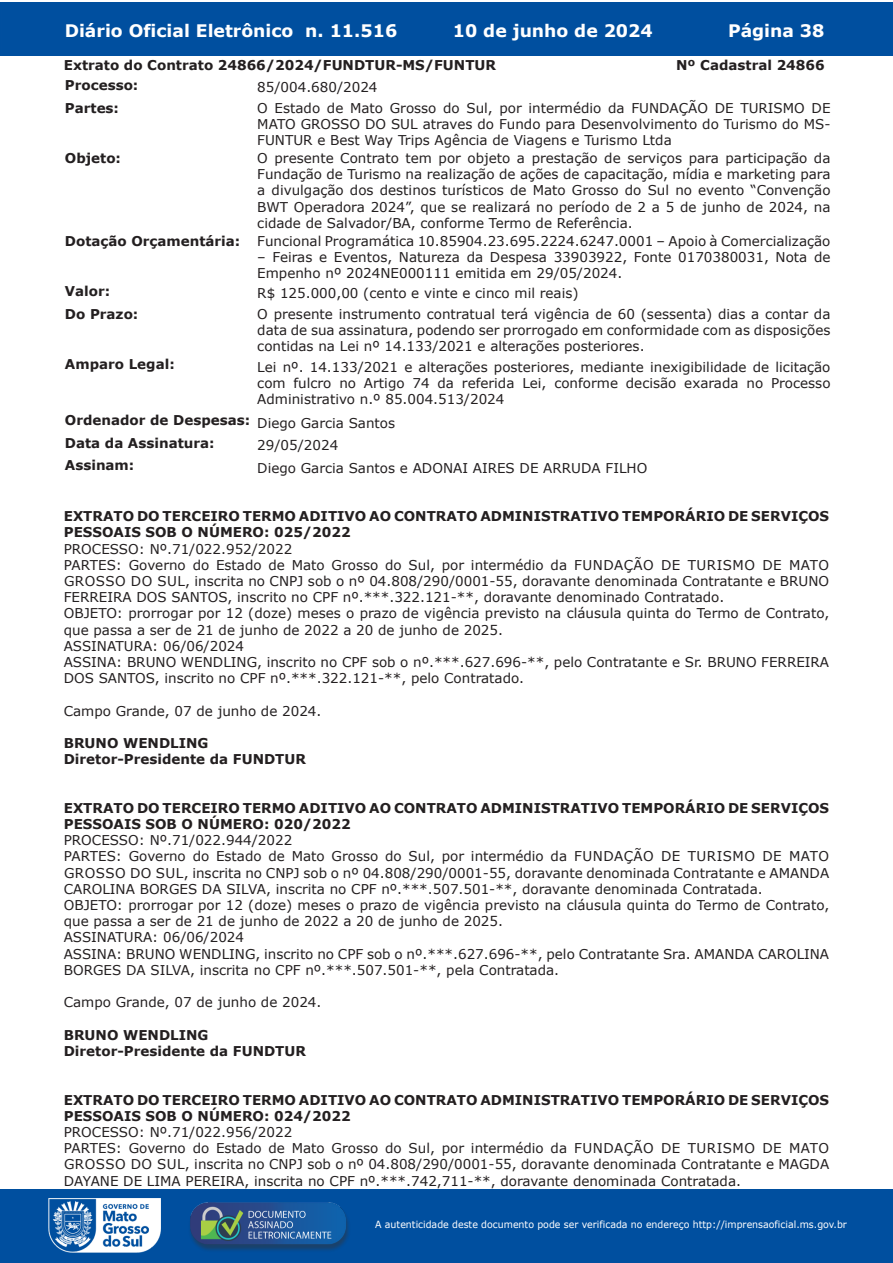
<style>
.page{position:relative;width:893px;height:1263px;background:#fff}
.page>*{position:absolute;margin:0;border:0;box-sizing:border-box;transform-origin:0 0}
.t1{font:700 17.25px "Verdana";color:#fff}
.t2{font:13.5px/16.2px "Verdana";color:#231f20;text-align:justify}
.t3{font:700 13.5px/16.2px "Verdana";color:#231f20}
.t4{font:9.9px "Verdana";color:#fff;scale:.95 1}
.s1{font-weight:400}
</style>
<div class="page">
<div style="left:0;top:2px;width:893px;height:53px;background:#004f9f"></div>
<div style="left:1px;top:1189px;width:892px;height:74px;background:#004f9f"></div>
<img style="left:49px;top:1198px;width:111px;height:54px">
<img style="left:185px;top:1201px;width:168px;height:54px">
<p class="t1" style="left:65px;top:18px;width:334px">Diário Oficial Eletrônico n. 11.516</p>
<p class="t1" style="left:453px;top:18px;width:201px">10 de junho de 2024</p>
<p class="t1" style="left:728px;top:18px;width:98px">Página 38</p>
<p class="t3" style="left:64px;top:57px;width:434px">Extrato do Contrato 24866/2024/FUNDTUR-MS/FUNTUR</p>
<p class="t3" style="left:676px;top:57px;width:150px">Nº Cadastral 24866</p>
<p class="t3" style="left:65px;top:77px;width:75px">Processo:</p>
<p class="t2" style="left:257px;top:79px;width:122px">85/004.680/2024</p>
<p class="t3" style="left:65px;top:99px;width:56px">Partes:</p>
<p class="t2" style="left:257px;top:99px;width:575px">O Estado de Mato Grosso do Sul, por intermédio da FUNDAÇÃO DE TURISMO DE MATO GROSSO DO SUL atraves do Fundo para Desenvolvimento do Turismo do MS-FUNTUR e Best Way Trips Agência de Viagens e Turismo Ltda</p>
<p class="t3" style="left:65px;top:150px;width:58px">Objeto:</p>
<p class="t2" style="left:257px;top:150px;width:575px">O presente Contrato tem por objeto a prestação de serviços para participação da Fundação de Turismo na realização de ações de capacitação, mídia e marketing para a divulgação dos destinos turísticos de Mato Grosso do Sul no evento “Convenção BWT Operadora 2024”, que se realizará no período de 2 a 5 de junho de 2024, na cidade de Salvador/BA, conforme Termo de Referência.</p>
<p class="t3" style="left:65px;top:232px;width:177px">Dotação Orçamentária:</p>
<p class="t2" style="left:257px;top:233px;width:575px">Funcional Programática 10.85904.23.695.2224.6247.0001 – Apoio à Comercialização</p>
<p class="t2" style="left:257px;top:249px;width:575px">– Feiras e Eventos, Natureza da Despesa 33903922, Fonte 0170380031, Nota de<br>Empenho nº 2024NE000111 emitida em 29/05/2024.</p>
<p class="t3" style="left:65px;top:283px;width:47px">Valor:</p>
<p class="t2" style="left:257px;top:285px;width:323px">R$ 125.000,00 (cento e vinte e cinco mil reais)</p>
<p class="t3" style="left:65px;top:305px;width:75px">Do Prazo:</p>
<p class="t2" style="left:257px;top:305px;width:575px">O presente instrumento contratual terá vigência de 60 (sessenta) dias a contar da data de sua assinatura, podendo ser prorrogado em conformidade com as disposições contidas na Lei nº 14.133/2021 e alterações posteriores.</p>
<p class="t3" style="left:65px;top:356px;width:111px">Amparo Legal:</p>
<p class="t2" style="left:257px;top:359px;width:575px">Lei nº. 14.133/2021 e alterações posteriores, mediante inexigibilidade de licitação com fulcro no Artigo 74 da referida Lei, conforme decisão exarada no Processo Administrativo n.º 85.004.513/2024</p>
<p class="t3" style="left:65px;top:409px;width:332px;line-height:22.5px">Ordenador de Despesas: <span class="s1">Diego Garcia Santos<br></span>Data da Assinatura:</p>
<p class="t2" style="left:257px;top:437px;width:82px">29/05/2024</p>
<p class="t3" style="left:65px;top:457px;width:71px">Assinam:</p>
<p class="t2" style="left:257px;top:459px;width:391px">Diego Garcia Santos e ADONAI AIRES DE ARRUDA FILHO</p>
<p class="t3" style="left:64px;top:508px;width:767px">EXTRATO DO TERCEIRO TERMO ADITIVO AO CONTRATO ADMINISTRATIVO TEMPORÁRIO DE SERVIÇOS<br>PESSOAIS SOB O NÚMERO: 025/2022</p>
<p class="t2" style="left:64px;top:540px;width:767px;text-align:left">PROCESSO: Nº.71/022.952/2022<br>PARTES: Governo do Estado de Mato Grosso do Sul, por intermédio da FUNDAÇÃO DE TURISMO DE MATO GROSSO DO SUL, inscrita no CNPJ sob o nº 04.808/290/0001-55, doravante denominada Contratante e BRUNO FERREIRA DOS SANTOS, inscrito no CPF nº.***.322.121-**, doravante denominado Contratado.<br>OBJETO: prorrogar por 12 (doze) meses o prazo de vigência previsto na cláusula quinta do Termo de Contrato, que passa a ser de 21 de junho de 2022 a 20 de junho de 2025.<br>ASSINATURA: 06/06/2024<br>ASSINA: BRUNO WENDLING, inscrito no CPF sob o nº.***.627.696-**, pelo Contratante e Sr. BRUNO FERREIRA DOS SANTOS, inscrito no CPF nº.***.322.121-**, pelo Contratado.</p>
<p class="t2" style="left:64px;top:702px;width:259px">Campo Grande, 07 de junho de 2024.</p>
<p class="t3" style="left:64px;top:735px;width:244px">BRUNO WENDLING<br>Diretor-Presidente da FUNDTUR</p>
<p class="t3" style="left:64px;top:799px;width:767px">EXTRATO DO TERCEIRO TERMO ADITIVO AO CONTRATO ADMINISTRATIVO TEMPORÁRIO DE SERVIÇOS<br>PESSOAIS SOB O NÚMERO: 020/2022</p>
<p class="t2" style="left:64px;top:832px;width:767px;text-align:left">PROCESSO: Nº.71/022.944/2022<br>PARTES: Governo do Estado de Mato Grosso do Sul, por intermédio da FUNDAÇÃO DE TURISMO DE MATO GROSSO DO SUL, inscrita no CNPJ sob o nº 04.808/290/0001-55, doravante denominada Contratante e AMANDA CAROLINA BORGES DA SILVA, inscrita no CPF nº.***.507.501-**, doravante denominada Contratada.<br>OBJETO: prorrogar por 12 (doze) meses o prazo de vigência previsto na cláusula quinta do Termo de Contrato, que passa a ser de 21 de junho de 2022 a 20 de junho de 2025.<br>ASSINATURA: 06/06/2024<br>ASSINA: BRUNO WENDLING, inscrito no CPF sob o nº.***.627.696-**, pelo Contratante Sra. AMANDA CAROLINA BORGES DA SILVA, inscrita no CPF nº.***.507.501-**, pela Contratada.</p>
<p class="t2" style="left:64px;top:994px;width:259px">Campo Grande, 07 de junho de 2024.</p>
<p class="t3" style="left:64px;top:1026px;width:244px">BRUNO WENDLING<br>Diretor-Presidente da FUNDTUR</p>
<p class="t3" style="left:64px;top:1091px;width:767px">EXTRATO DO TERCEIRO TERMO ADITIVO AO CONTRATO ADMINISTRATIVO TEMPORÁRIO DE SERVIÇOS<br>PESSOAIS SOB O NÚMERO: 024/2022</p>
<p class="t2" style="left:64px;top:1124px;width:767px;text-align:left">PROCESSO: Nº.71/022.956/2022<br>PARTES: Governo do Estado de Mato Grosso do Sul, por intermédio da FUNDAÇÃO DE TURISMO DE MATO GROSSO DO SUL, inscrita no CNPJ sob o nº 04.808/290/0001-55, doravante denominada Contratante e MAGDA DAYANE DE LIMA PEREIRA, inscrita no CPF nº.***.742,711-**, doravante denominada Contratada.</p>
<p class="t4" style="left:375px;top:1218px;width:498px">A autenticidade deste documento pode ser verificada no endereço http://imprensaoficial.ms.gov.br</p>
</div>
